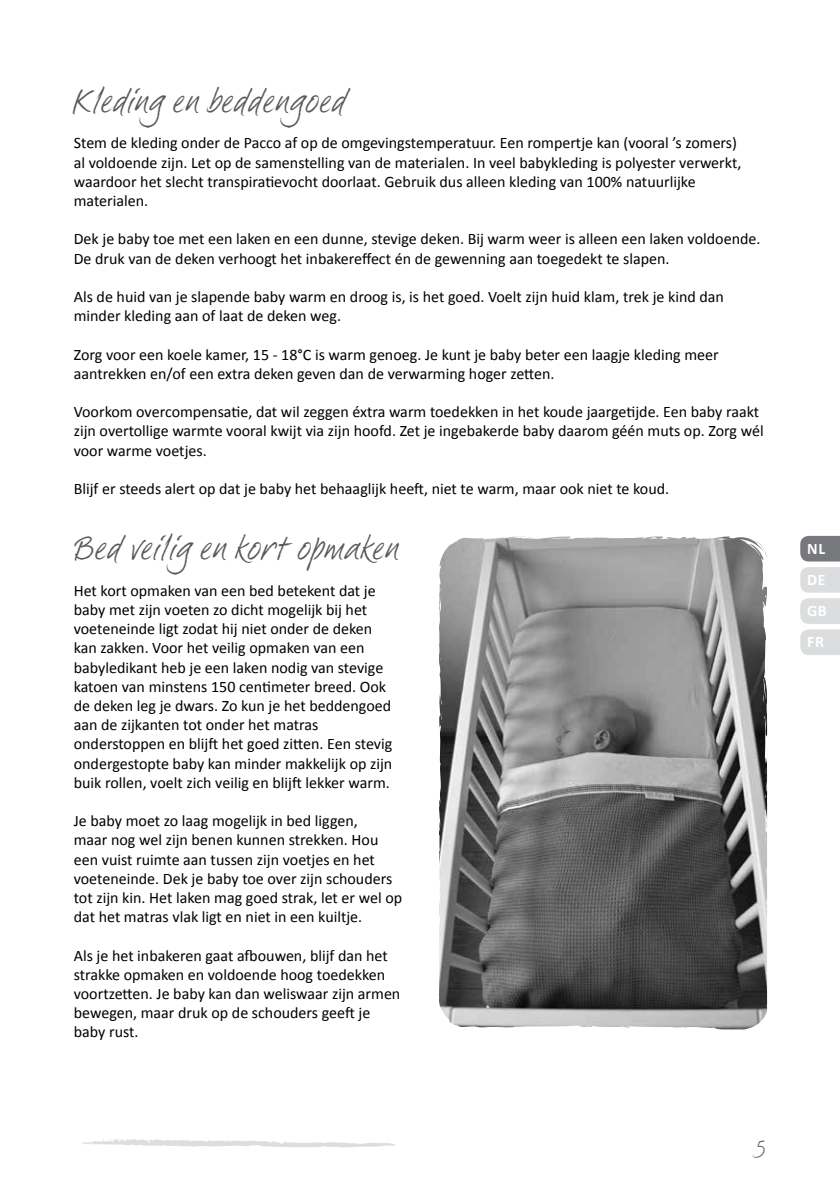
<style>
.page{position:relative;width:840px;height:1191px;background:#fff}
.page>*{position:absolute;margin:0;border:0;box-sizing:border-box;transform-origin:0 0}
.t1{font:36px "Brandy BF";letter-spacing:.02em;color:#58595b}
.t2{font:22px "Brandy BF";color:#58595b}
.t3{font:16px/19.2px "Calibri";color:#000}
.t4{font:700 16px/31.2px "Calibri";letter-spacing:.04em;color:#fff;text-align:justify}
</style>
<div class="page">
<svg style="left:82px;top:1139px;width:313px;height:8px"></svg>
<svg style="left:800px;top:536px;width:39px;height:25px"></svg>
<svg style="left:800px;top:567px;width:39px;height:88px;background:#e1e2e3"></svg>
<svg style="left:439px;top:536px;width:329px;height:494px;background:#7e7e7e"></svg>
<svg style="left:510px;top:536px;width:12px;height:3px"></svg>
<svg style="left:764px;top:744px;width:4px;height:173px"></svg>
<svg style="left:762px;top:667px;width:6px;height:39px"></svg>
<svg style="left:762px;top:595px;width:4px;height:11px"></svg>
<svg style="left:716px;top:538px;width:14px;height:2px"></svg>
<h1 class="t1" style="left:74px;top:79px;width:275px">Kleding en beddengoed</h1>
<p class="t3" style="left:74px;top:133px;width:668px">Stem de kleding onder de Pacco af op de omgevingstemperatuur. Een rompertje kan (vooral ’s zomers) al voldoende zijn. Let op de samenstelling van de materialen. In veel babykleding is polyester verwerkt, waardoor het slecht transpiratievocht doorlaat. Gebruik dus alleen kleding van 100% natuurlijke materialen.</p>
<p class="t3" style="left:74px;top:229px;width:687px">Dek je baby toe met een laken en een dunne, stevige deken. Bij warm weer is alleen een laken voldoende.<br>De druk van de deken verhoogt het inbakereffect én de gewenning aan toegedekt te slapen.</p>
<p class="t3" style="left:74px;top:286px;width:651px">Als de huid van je slapende baby warm en droog is, is het goed. Voelt zijn huid klam, trek je kind dan minder kleding aan of laat de deken weg.</p>
<p class="t3" style="left:74px;top:344px;width:646px">Zorg voor een koele kamer, 15 - 18°C is warm genoeg. Je kunt je baby beter een laagje kleding meer aantrekken en/of een extra deken geven dan de verwarming hoger zetten.</p>
<p class="t3" style="left:74px;top:401px;width:691px">Voorkom overcompensatie, dat wil zeggen éxtra warm toedekken in het koude jaargetijde. Een baby raakt zijn overtollige warmte vooral kwijt via zijn hoofd. Zet je ingebakerde baby daarom géén muts op. Zorg wél voor warme voetjes.</p>
<p class="t3" style="left:74px;top:478px;width:596px">Blijf er steeds alert op dat je baby het behaaglijk heeft, niet te warm, maar ook niet te koud.</p>
<h1 class="t1" style="left:74px;top:526px;width:326px">Bed veilig en kort opmaken</h1>
<p class="t3" style="left:74px;top:580px;width:320px">Het kort opmaken van een bed betekent dat je baby met zijn voeten zo dicht mogelijk bij het voeteneinde ligt zodat hij niet onder de deken kan zakken. Voor het veilig opmaken van een babyledikant heb je een laken nodig van stevige katoen van minstens 150 centimeter breed. Ook de deken leg je dwars. Zo kun je het beddengoed aan de zijkanten tot onder het matras onderstoppen en blijft het goed zitten. Een stevig ondergestopte baby kan minder makkelijk op zijn buik rollen, voelt zich veilig en blijft lekker warm.</p>
<p class="t3" style="left:74px;top:810px;width:330px">Je baby moet zo laag mogelijk in bed liggen,<br>maar nog wel zijn benen kunnen strekken. Hou een vuist ruimte aan tussen zijn voetjes en het voeteneinde. Dek je baby toe over zijn schouders tot zijn kin. Het laken mag goed strak, let er wel op dat het matras vlak ligt en niet in een kuiltje.</p>
<p class="t3" style="left:74px;top:945px;width:328px">Als je het inbakeren gaat afbouwen, blijf dan het strakke opmaken en voldoende hoog toedekken voortzetten. Je baby kan dan weliswaar zijn armen bewegen, maar druk op de schouders geeft je baby rust.</p>
<h2 class="t2" style="left:756px;top:1130px;width:11px">5</h2>
<p class="t4" style="left:806px;top:532px;width:21px">NL DE GB FR</p>
</div>
